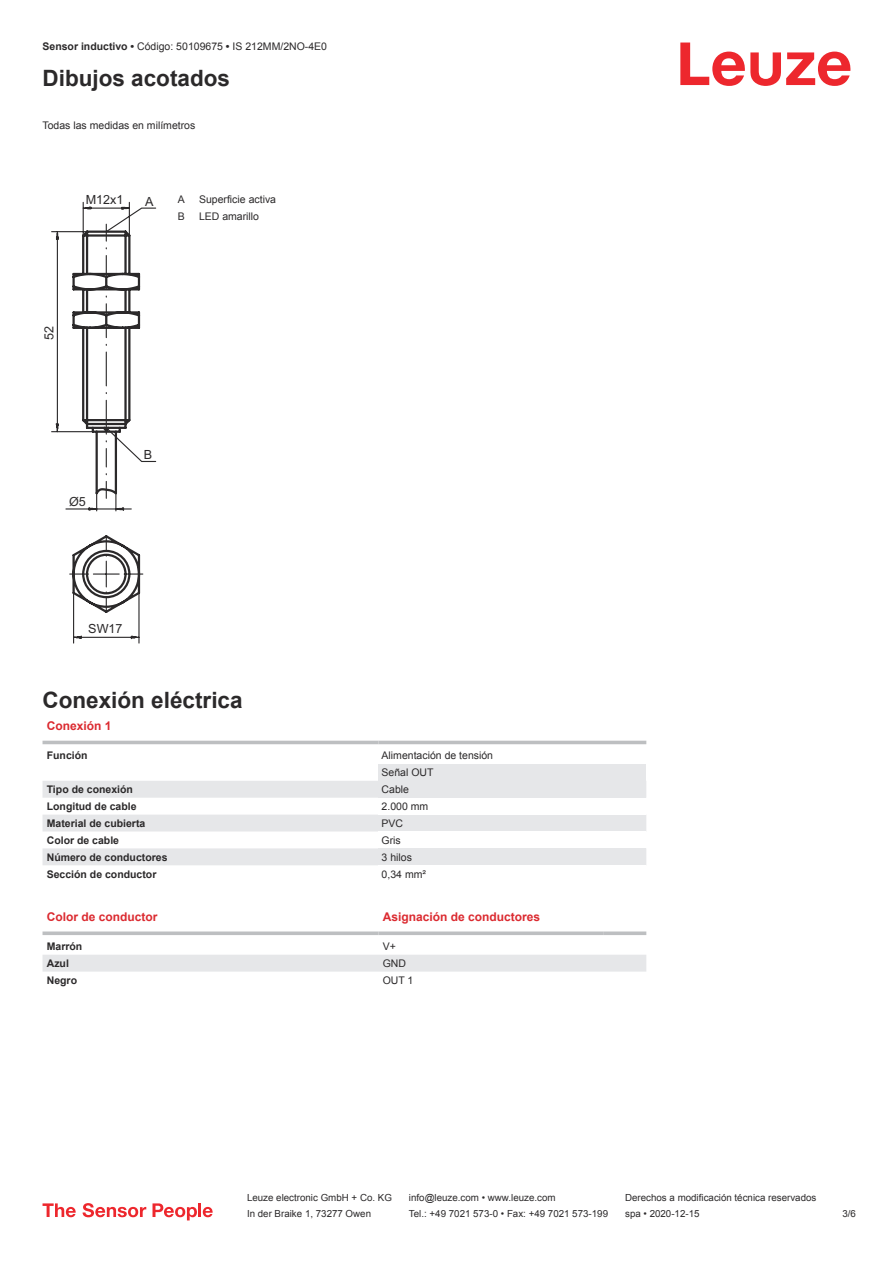
<style>
.page{position:relative;width:893px;height:1263px;background:#fff}
.page>*{position:absolute;margin:0;border:0;box-sizing:border-box;transform-origin:0 0}
.t1{font:700 22.5px "Arial";color:#2b292a}
.t2{font:12.6px "Arial";color:#2b292a}
.t3{font:700 12px "Arial";color:#db2a30}
.t4{font:10.5px/17px "Arial";color:#2b292a}
.t5{font:700 10.5px "Arial";color:#2b292a}
.t6{font:9.75px "Arial";color:#2b292a}
.s1{font-weight:700}
</style>
<div class="page">
<svg style="left:680px;top:43px;width:170px;height:43px"></svg>
<svg style="left:43px;top:740px;width:603px;height:5px"></svg>
<svg style="left:43px;top:781px;width:335px;height:84px;fill:#e6e7e9"></svg>
<hr style="left:43px;top:741px;width:335px;height:3px;background:#bdbfc1">
<hr style="left:378px;top:741px;width:268px;height:3px;background:#bdbfc1">
<div style="left:378px;top:764px;width:268px;height:17px;background:#e6e7e9"></div>
<div style="left:378px;top:781px;width:268px;height:17px;background:#e6e7e9"></div>
<div style="left:378px;top:814px;width:268px;height:17px;background:#e6e7e9"></div>
<div style="left:378px;top:848px;width:268px;height:17px;background:#e6e7e9"></div>
<svg style="left:43px;top:971px;width:603px;height:1px"></svg>
<div style="left:43px;top:955px;width:603px;height:16px;background:#e6e7e9"></div>
<svg style="left:43px;top:931px;width:335px;height:4px"></svg>
<svg style="left:378px;top:931px;width:226px;height:4px"></svg>
<svg style="left:604px;top:931px;width:42px;height:4px"></svg>
<svg style="left:43px;top:1203px;width:33px;height:14px"></svg>
<svg style="left:83px;top:1203px;width:63px;height:14px"></svg>
<svg style="left:153px;top:1203px;width:44px;height:17px"></svg>
<hr style="left:198px;top:1203px;width:3px;height:14px;background:#ed272d">
<svg style="left:203px;top:1207px;width:10px;height:10px"></svg>
<svg style="left:51px;top:201px;width:105px;height:443px"></svg>
<p class="t4" style="left:43px;top:39px;width:286px"><span class="s1">Sensor inductivo •</span> Código: 50109675 <span class="s1">•</span> IS 212MM/2NO-4E0</p>
<h1 class="t1" style="left:43px;top:69px;width:189px">Dibujos acotados</h1>
<p class="t4" style="left:43px;top:117px;width:154px">Todas las medidas en milímetros</p>
<p class="t2" style="left:86px;top:193px;width:39px">M12x1</p>
<p class="t2" style="left:145px;top:194px;width:10px">A</p>
<p class="t4" style="left:178px;top:192px;width:9px">A</p>
<p class="t4" style="left:199px;top:192px;width:79px">Superficie activa</p>
<p class="t4" style="left:178px;top:209px;width:9px">B</p>
<p class="t4" style="left:199px;top:209px;width:62px">LED amarillo</p>
<p class="t2" style="left:42px;top:340px;width:16px;rotate:-90deg">52</p>
<p class="t2" style="left:69px;top:494px;width:18px">Ø5</p>
<p class="t2" style="left:144px;top:447px;width:10px">B</p>
<p class="t2" style="left:88px;top:622px;width:36px">SW17</p>
<h1 class="t1" style="left:43px;top:691px;width:202px">Conexión eléctrica</h1>
<p class="t3" style="left:47px;top:721px;width:66px">Conexión 1</p>
<p class="t5" style="left:47px;top:751px;width:42px">Función</p>
<p class="t4" style="left:382px;top:748px;width:113px">Alimentación de tensión<br>Señal OUT</p>
<p class="t5" style="left:47px;top:785px;width:88px">Tipo de conexión</p>
<p class="t4" style="left:382px;top:782px;width:29px">Cable</p>
<p class="t5" style="left:47px;top:802px;width:91px">Longitud de cable</p>
<p class="t4" style="left:382px;top:799px;width:48px">2.000 mm</p>
<p class="t5" style="left:47px;top:819px;width:100px">Material de cubierta</p>
<p class="t4" style="left:382px;top:815px;width:23px">PVC</p>
<p class="t5" style="left:47px;top:836px;width:74px">Color de cable</p>
<p class="t4" style="left:382px;top:832px;width:21px">Gris</p>
<p class="t5" style="left:47px;top:853px;width:122px">Número de conductores</p>
<p class="t4" style="left:382px;top:849px;width:32px">3 hilos</p>
<p class="t5" style="left:47px;top:870px;width:111px">Sección de conductor</p>
<p class="t4" style="left:382px;top:866px;width:46px">0,34 mm²</p>
<p class="t3" style="left:47px;top:912px;width:112px">Color de conductor</p>
<p class="t3" style="left:383px;top:912px;width:159px">Asignación de conductores</p>
<p class="t5" style="left:47px;top:942px;width:37px">Marrón</p>
<p class="t4" style="left:383px;top:939px;width:15px">V+</p>
<p class="t5" style="left:47px;top:959px;width:24px">Azul</p>
<p class="t4" style="left:383px;top:956px;width:25px">GND</p>
<p class="t5" style="left:47px;top:976px;width:32px">Negro</p>
<p class="t4" style="left:383px;top:972px;width:32px">OUT 1</p>
<p class="t6" style="left:247px;top:1194px;width:146px">Leuze electronic GmbH + Co. KG</p>
<p class="t6" style="left:409px;top:1194px;width:148px">info@leuze.com • www.leuze.com</p>
<p class="t6" style="left:625px;top:1194px;width:193px">Derechos a modificación técnica reservados</p>
<p class="t6" style="left:247px;top:1210px;width:126px">In der Braike 1, 73277 Owen</p>
<p class="t6" style="left:409px;top:1210px;width:201px">Tel.: +49 7021 573-0 • Fax: +49 7021 573-199</p>
<p class="t6" style="left:625px;top:1210px;width:76px">spa • 2020-12-15</p>
<p class="t6" style="left:842px;top:1210px;width:15px">3 /6</p>
</div>
